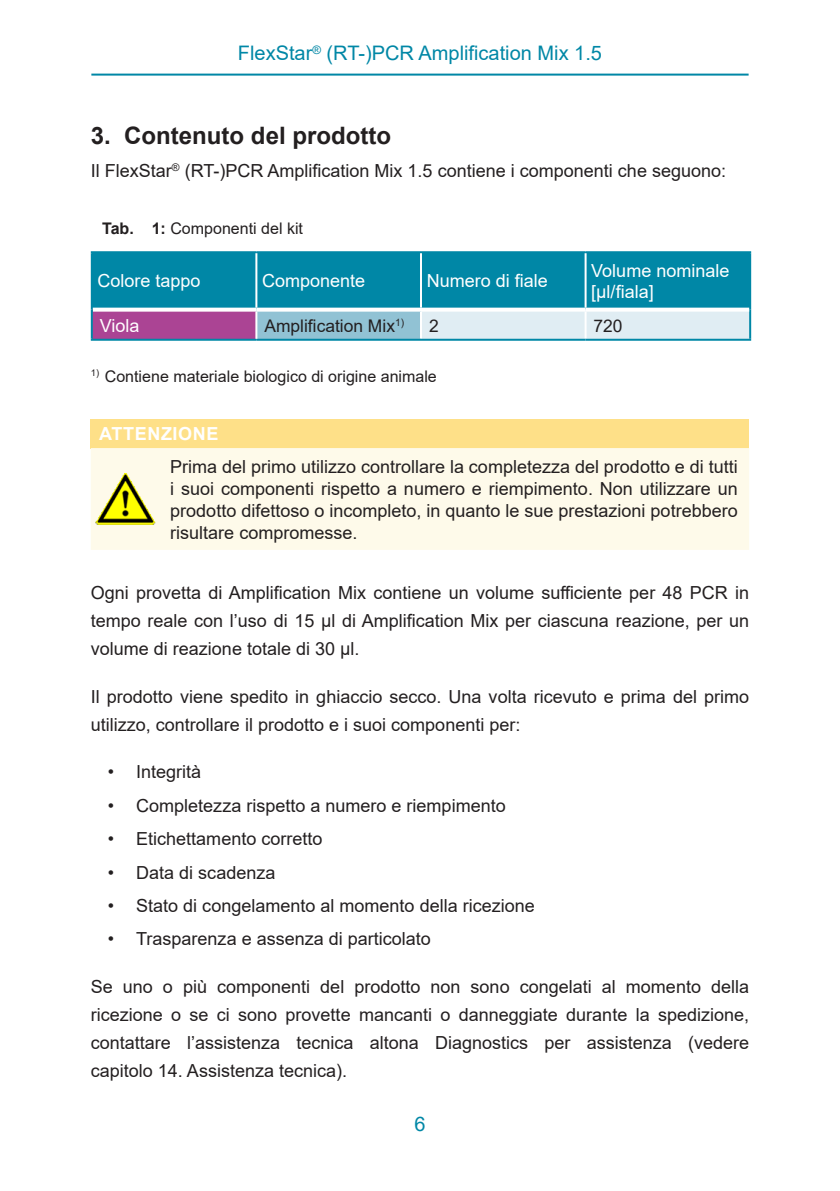
<style>
.page{position:relative;width:840px;height:1191px;background:#fff}
.page>*{position:absolute;margin:0;border:0;box-sizing:border-box;transform-origin:0 0}
.Level_1{font:700 24px "Arial";color:#231f20}
.Seitenkopf{font:20px "Arial";color:#0087a6}
.Mengentext{font:18px/28px "Arial";color:#231f20;text-align:justify}
.Note_hazard_conseque{font:18px/22px "Arial";color:#231f20;text-align:justify}
.Component_name_white{font:18px/21.6px "Arial";color:#fff}
.Note_Titel{font:700 18px "Arial";letter-spacing:.035em;color:#fff}
.Daten{font:17.4px "Arial";color:#231f20}
.Fussnote{font:16px "Arial";color:#231f20}
.Titel{font:16px "Arial";color:#231f20}
.s1{font-weight:700}
</style>
<div class="page">
<hr style="left:91px;top:74px;width:657px;height:2px;background:#0087a6">
<svg style="left:93px;top:253px;width:655px;height:86px;background:#3f97b5"></svg>
<hr style="left:420px;top:312px;width:2px;height:27px;background:#fff">
<hr style="left:584px;top:312px;width:2px;height:27px;background:#fff">
<hr style="left:748px;top:310px;width:2px;height:29px;background:#0087a6">
<hr style="left:256px;top:339px;width:165px;height:2px;background:#0087a6">
<hr style="left:421px;top:339px;width:164px;height:2px;background:#0087a6">
<hr style="left:585px;top:339px;width:165px;height:2px;background:#0087a6">
<hr style="left:91px;top:251px;width:165px;height:2px;background:#0087a6">
<hr style="left:91px;top:253px;width:2px;height:57px;background:#0087a6">
<svg style="left:93px;top:308px;width:163px;height:4px"></svg>
<hr style="left:256px;top:251px;width:165px;height:2px;background:#0087a6">
<hr style="left:255px;top:253px;width:2px;height:55px;background:#fff">
<svg style="left:256px;top:308px;width:165px;height:4px"></svg>
<hr style="left:421px;top:251px;width:164px;height:2px;background:#0087a6">
<hr style="left:420px;top:253px;width:2px;height:55px;background:#fff">
<hr style="left:421px;top:308px;width:164px;height:4px;background:#fff">
<hr style="left:585px;top:251px;width:165px;height:2px;background:#0087a6">
<hr style="left:748px;top:253px;width:2px;height:57px;background:#0087a6">
<hr style="left:584px;top:253px;width:2px;height:55px;background:#fff">
<hr style="left:585px;top:308px;width:163px;height:4px;background:#fff">
<hr style="left:91px;top:310px;width:2px;height:29px;background:#0087a6">
<hr style="left:91px;top:339px;width:165px;height:2px;background:#0087a6">
<hr style="left:255px;top:312px;width:2px;height:27px;background:#fff">
<div style="left:91px;top:419px;width:657px;height:29px;background:#fee088"></div>
<div style="left:91px;top:448px;width:657px;height:102px;background:#fefaea"></div>
<img style="left:94px;top:468px;width:62px;height:62px">
<p class="Seitenkopf" style="left:238px;top:40px;width:365px">FlexStar<sup>®</sup> (RT-)PCR Amplification Mix 1.5</p>
<p class="Level_1" style="left:91px;top:118px;width:302px">3. Contenuto del prodotto</p>
<p class="Mengentext" style="left:91px;top:157px;width:636px">Il FlexStar<sup>®</sup> (RT-)PCR Amplification Mix 1.5 contiene i componenti che seguono:</p>
<p class="Titel" style="left:102px;top:217px;width:202px"><span class="s1">Tab. 1:</span> Componenti del kit</p>
<p class="Component_name_white" style="left:97px;top:270px;width:105px">Colore tappo</p>
<p class="Component_name_white" style="left:262px;top:270px;width:105px">Componente</p>
<p class="Component_name_white" style="left:426px;top:270px;width:123px">Numero di fiale</p>
<p class="Component_name_white" style="left:591px;top:259px;width:140px">Volume nominale [µl/fiala]</p>
<p class="Component_name_white" style="left:100px;top:314px;width:41px">Viola</p>
<p class="Daten" style="left:264px;top:313px;width:141px">Amplification Mix<sup>1)</sup></p>
<p class="Daten" style="left:429px;top:313px;width:11px">2</p>
<p class="Daten" style="left:593px;top:313px;width:31px">720</p>
<p class="Fussnote" style="left:91px;top:365px;width:347px"><sup>1)</sup> Contiene materiale biologico di origine animale</p>
<p class="Note_Titel" style="left:99px;top:421px;width:121px">ATTENZIONE</p>
<p class="Note_hazard_conseque" style="left:170px;top:455px;width:568px">Prima del primo utilizzo controllare la completezza del prodotto e di tutti i suoi componenti rispetto a numero e riempimento. Non utilizzare un prodotto difettoso o incompleto, in quanto le sue prestazioni potrebbero risultare compromesse.</p>
<p class="Mengentext" style="left:91px;top:578px;width:659px">Ogni provetta di Amplification Mix contiene un volume sufficiente per 48 PCR in tempo reale con l’uso di 15 µl di Amplification Mix per ciascuna reazione, per un volume di reazione totale di 30 µl.</p>
<p class="Mengentext" style="left:91px;top:682px;width:659px">Il prodotto viene spedito in ghiaccio secco. Una volta ricevuto e prima del primo utilizzo, controllare il prodotto e i suoi componenti per:</p>
<p class="Mengentext" style="left:108px;top:758px;width:95px">• Integrità</p>
<p class="Mengentext" style="left:108px;top:791px;width:399px">• Completezza rispetto a numero e riempimento</p>
<p class="Mengentext" style="left:108px;top:824px;width:216px">• Etichettamento corretto</p>
<p class="Mengentext" style="left:108px;top:858px;width:169px">• Data di scadenza</p>
<p class="Mengentext" style="left:108px;top:891px;width:428px">• Stato di congelamento al momento della ricezione</p>
<p class="Mengentext" style="left:108px;top:924px;width:324px">• Trasparenza e assenza di particolato</p>
<p class="Mengentext" style="left:91px;top:972px;width:659px">Se uno o più componenti del prodotto non sono congelati al momento della ricezione o se ci sono provette mancanti o danneggiate durante la spedizione, contattare l’assistenza tecnica altona Diagnostics per assistenza (vedere capitolo 14. Assistenza tecnica).</p>
<p class="Seitenkopf" style="left:414px;top:1110px;width:13px">6</p>
</div>
